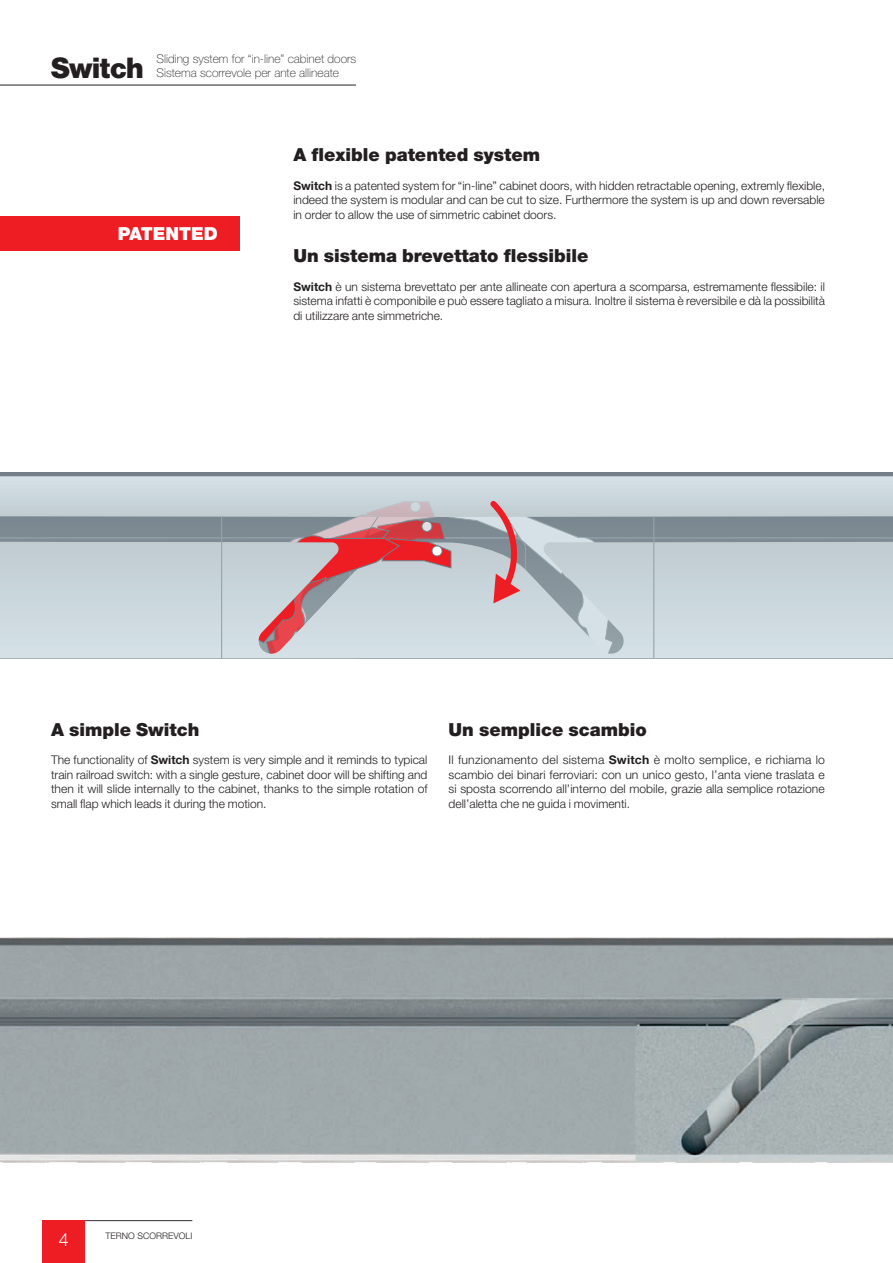
<style>
.page{position:relative;width:893px;height:1263px;background:#fff}
.page>*{position:absolute;margin:0;border:0;box-sizing:border-box;transform-origin:0 0}
.t1{font:900 28.5px "BW Haas Head 95";color:#231f20}
.t2{font:900 18px "Helvetica Neue LT Std";color:#231f20}
.t3{font:900 18px "Helvetica Neue LT Std";color:#fff}
.t4{font:300 18px "Helvetica Neue LT Std";color:#fff}
.t5{font:300 12px/14.4px "Helvetica Neue LT Std";color:#231f20;text-align:justify}
.t6{font:100 12px "Helvetica Neue LT Std";color:#231f20}
.t7{font:300 9px "Helvetica Neue LT Std";color:#231f20}
.s1{font-weight:700}
</style>
<div class="page">
<div style="left:0;top:217px;width:239px;height:34px;background:#ee1d23"></div>
<div style="left:0;top:472px;width:893px;height:186px;background:#737e88"></div>
<svg style="left:0;top:476px;width:893px;height:182px"></svg>
<img style="left:0;top:937px;width:893px;height:226px">
<hr style="left:0;top:85px;width:356px;height:1px;background:#231f20">
<div style="left:43px;top:1220px;width:42px;height:43px;background:#ee1d23"></div>
<hr style="left:85px;top:1220px;width:107px;height:1px;background:#312f30">
<p class="t6" style="left:156px;top:52px;width:201px">Sliding system for “in-line” cabinet doors</p>
<h1 class="t1" style="left:51px;top:51px;width:94px">Switch</h1>
<p class="t6" style="left:156px;top:66px;width:184px">Sistema scorrevole per ante allineate</p>
<h2 class="t3" style="left:118px;top:223px;width:102px">PATENTED</h2>
<h2 class="t2" style="left:293px;top:144px;width:248px">A flexible patented system</h2>
<p class="t5" style="left:293px;top:178px;width:533px"><span class="s1">Switch</span> is a patented system for “in-line” cabinet doors, with hidden retractable opening, extremly flexible, indeed the system is modular and can be cut to size. Furthermore the system is up and down reversable in order to allow the use of simmetric cabinet doors.</p>
<h2 class="t2" style="left:293px;top:245px;width:297px">Un sistema brevettato flessibile</h2>
<p class="t5" style="left:293px;top:279px;width:533px"><span class="s1">Switch</span> è un sistema brevettato per ante allineate con apertura a scomparsa, estremamente flessibile: il sistema infatti è componibile e può essere tagliato a misura. Inoltre il sistema è reversibile e dà la possibilità di utilizzare ante simmetriche.</p>
<h2 class="t2" style="left:51px;top:718px;width:150px">A simple Switch</h2>
<p class="t5" style="left:51px;top:753px;width:378px">The functionality of <span class="s1">Switch</span> system is very simple and it reminds to typical train railroad switch: with a single gesture, cabinet door will be shifting and then it will slide internally to the cabinet, thanks to the simple rotation of small flap which leads it during the motion.</p>
<h2 class="t2" style="left:449px;top:718px;width:200px">Un semplice scambio</h2>
<p class="t5" style="left:449px;top:753px;width:378px">Il funzionamento del sistema <span class="s1">Switch</span> è molto semplice, e richiama lo scambio dei binari ferroviari: con un unico gesto, l’anta viene traslata e si sposta scorrendo all’interno del mobile, grazie alla semplice rotazione dell’aletta che ne guida i movimenti.</p>
<h2 class="t4" style="left:59px;top:1229px;width:12px">4</h2>
<p class="t7" style="left:106px;top:1230px;width:88px">TERNO SCORREVOLI</p>
</div>
